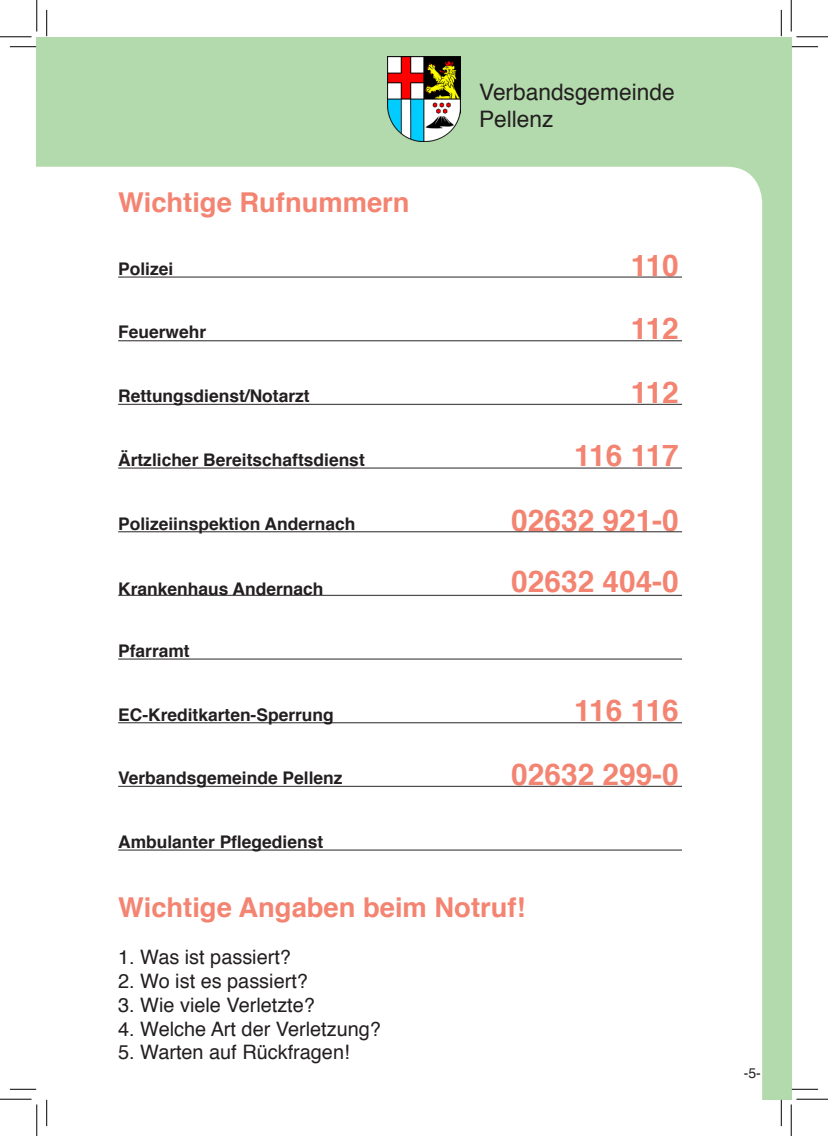
<style>
.page{position:relative;width:828px;height:1136px;background:#fff}
.page>*{position:absolute;margin:0;border:0;box-sizing:border-box;transform-origin:0 0}
.t1{font:700 29.75px/63.5px "Helvetica";color:#f48472;text-align:right}
.t2{font:700 27.3px "Helvetica";color:#f48472}
.t3{font:22.75px/27.3px "Helvetica";color:#231f20}
.t4{font:19.95px "Helvetica";color:#231f20}
.t5{font:700 17.32px "Helvetica";color:#231f20}
.t6{font:14px "Helvetica";color:#231f20}
</style>
<div class="page">
<div style="left:37px;top:37px;width:754px;height:1061px;background:#b3daac"></div>
<div style="left:37px;top:167px;width:725px;height:931px;background:#fff"></div>
<img style="left:388px;top:57px;width:72px;height:84px">
<hr style="left:118px;top:276px;width:564px;height:1px;background:#231f20">
<hr style="left:118px;top:594px;width:564px;height:2px;background:#231f20">
<hr style="left:118px;top:340px;width:564px;height:1px;background:#231f20">
<hr style="left:118px;top:658px;width:564px;height:1px;background:#231f20">
<hr style="left:118px;top:403px;width:564px;height:2px;background:#231f20">
<hr style="left:118px;top:722px;width:564px;height:1px;background:#231f20">
<hr style="left:118px;top:467px;width:564px;height:1px;background:#231f20">
<hr style="left:118px;top:785px;width:564px;height:1px;background:#231f20">
<hr style="left:118px;top:531px;width:564px;height:1px;background:#231f20">
<hr style="left:118px;top:849px;width:564px;height:1px;background:#231f20">
<svg style="left:10px;top:46px;width:26px;height:1px"></svg>
<svg style="left:791px;top:46px;width:27px;height:1px"></svg>
<svg style="left:10px;top:1088px;width:26px;height:1px"></svg>
<svg style="left:791px;top:1088px;width:27px;height:1px"></svg>
<svg style="left:46px;top:10px;width:1px;height:26px"></svg>
<svg style="left:46px;top:1099px;width:1px;height:26px"></svg>
<svg style="left:781px;top:10px;width:1px;height:26px"></svg>
<svg style="left:781px;top:1099px;width:1px;height:26px"></svg>
<hr style="left:0;top:36px;width:32px;height:1px;background:#000">
<hr style="left:796px;top:36px;width:32px;height:1px;background:#000">
<hr style="left:0;top:1098px;width:32px;height:1px;background:#000">
<hr style="left:796px;top:1098px;width:32px;height:1px;background:#000">
<hr style="left:36px;top:0;width:1px;height:31px;background:#000">
<hr style="left:36px;top:1104px;width:1px;height:31px;background:#000">
<hr style="left:790px;top:0;width:1px;height:31px;background:#000">
<hr style="left:790px;top:1104px;width:1px;height:31px;background:#000">
<h2 class="t2" style="left:118px;top:180px;width:293px">Wichtige Rufnummern</h2>
<p class="t5" style="left:118px;top:255px;width:57px">Polizei</p>
<p class="t5" style="left:118px;top:318px;width:89px">Feuerwehr</p>
<p class="t5" style="left:118px;top:382px;width:193px">Rettungsdienst/Notarzt</p>
<p class="t5" style="left:118px;top:445px;width:248px">Ärtzlicher Bereitschaftsdienst</p>
<p class="t5" style="left:118px;top:510px;width:239px">Polizeiinspektion Andernach</p>
<p class="t5" style="left:118px;top:574px;width:207px">Krankenhaus Andernach</p>
<p class="t5" style="left:118px;top:636px;width:73px">Pfarramt</p>
<p class="t5" style="left:118px;top:701px;width:217px">EC-Kreditkarten-Sperrung</p>
<p class="t5" style="left:118px;top:763px;width:226px">Verbandsgemeinde Pellenz</p>
<p class="t5" style="left:118px;top:827px;width:206px">Ambulanter Pflegedienst</p>
<h3 class="t3" style="left:479px;top:79px;width:197px">Verbandsgemeinde<br>Pellenz</h3>
<h1 class="t1" style="left:511px;top:234px;width:169px">110<br>112<br>112<br>116 117<br>02632 921-0</h1>
<h1 class="t1" style="left:511px;top:550px;width:169px">02632 404-0</h1>
<h1 class="t1" style="left:511px;top:678px;width:169px;line-height:64.2px">116 116<br>02632 299-0</h1>
<h2 class="t2" style="left:118px;top:884px;width:409px">Wichtige Angaben beim Notruf!</h2>
<p class="t4" style="left:118px;top:941px;width:174px">1. Was ist passiert?</p>
<p class="t4" style="left:118px;top:965px;width:191px">2. Wo ist es passiert?</p>
<p class="t4" style="left:118px;top:989px;width:198px">3. Wie viele Verletzte?</p>
<p class="t4" style="left:118px;top:1012px;width:264px">4. Welche Art der Verletzung?</p>
<p class="t4" style="left:118px;top:1036px;width:233px">5. Warten auf Rückfragen!</p>
<p class="t6" style="left:743px;top:1061px;width:19px">-5-</p>
</div>
